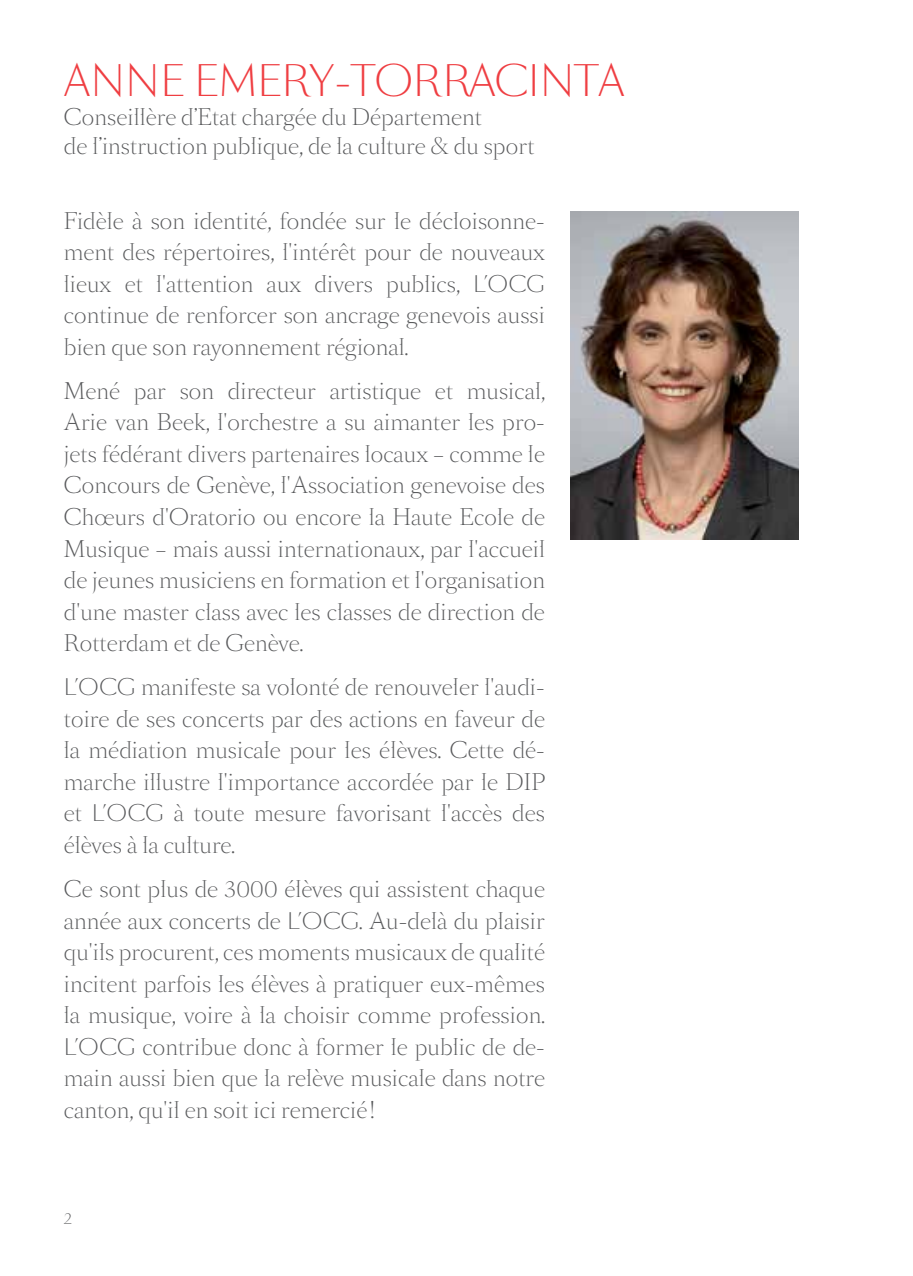
<style>
.page{position:relative;width:913px;height:1276px;background:#fff}
.page>*{position:absolute;margin:0;border:0;box-sizing:border-box;transform-origin:0 0}
.t1{font:300 40.5px "Sang Bleu BP Sans";color:#ef3e42}
.t2{font:300 21.38px/31.5px "Sang Bleu BP";letter-spacing:.01em;color:#58595b;text-align:justify}
.t3{font:300 14.62px "Sang Bleu BP Sans";color:#58595b}
.s1{font-family:"Sang Bleu BP Sans"}
</style>
<div class="page">
<img style="left:570px;top:212px;width:227px;height:328px">
<h1 class="t1" style="left:64px;top:52px;width:562px">ANNE EMERY-TORRACINTA</h1>
<p class="t2" style="left:64px;top:102px;width:472px;line-height:29.2px">Conseillère d’Etat chargée du Département<br>de l’instruction publique, de la culture &amp; du sport</p>
<p class="t2" style="left:64px;top:204px;width:482px">Fidèle à son identité, fondée sur le décloisonne&shy;ment des répertoires, l'intérêt pour de nouveaux lieux et l'attention aux divers publics, <span class="s1">L’OCG </span>continue de renforcer son ancrage genevois aussi bien que son rayonnement régional.</p>
<p class="t2" style="left:64px;top:375px;width:482px">Mené par son directeur artistique et musical, Arie van Beek, l'orchestre a su aimanter les pro&shy;jets fédérant divers partenaires locaux – comme le Concours de Genève, l'Association genevoise des Chœurs d'Oratorio ou encore la Haute Ecole de Musique – mais aussi internationaux, par l'accueil de jeunes musiciens en formation et l'organisation d'une master class avec les classes de direction de Rotterdam et de Genève.</p>
<p class="t2" style="left:64px;top:671px;width:482px"><span class="s1">L’OCG</span> manifeste sa volonté de renouveler l'audi&shy;toire de ses concerts par des actions en faveur de la médiation musicale pour les élèves. Cette dé&shy;marche illustre l'importance accordée par le DIP et <span class="s1">L’OCG</span> à toute mesure favorisant l'accès des élèves à la culture.</p>
<p class="t2" style="left:64px;top:873px;width:482px">Ce sont plus de 3000 élèves qui assistent chaque année aux concerts de <span class="s1">L’OCG</span>. Au-delà du plaisir qu'ils procurent, ces moments musicaux de qualité incitent parfois les élèves à pratiquer eux-mêmes la musique, voire à la choisir comme profession.<br><span class="s1">L’OCG</span> contribue donc à former le public de de&shy;main aussi bien que la relève musicale dans notre canton, qu'il en soit ici remercié !</p>
<p class="t3" style="left:64px;top:1208px;width:10px">2</p>
</div>
